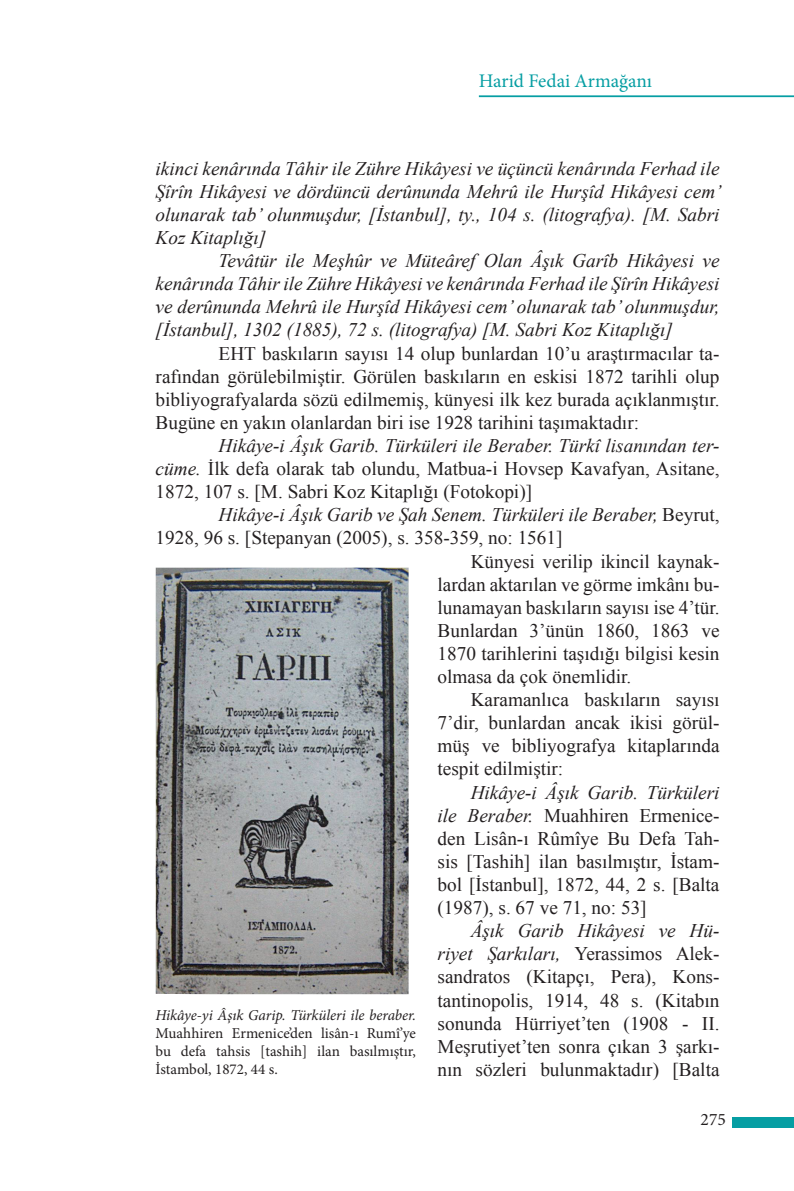
<style>
.page{position:relative;width:794px;height:1191px;background:#fff}
.page>*{position:absolute;margin:0;border:0;box-sizing:border-box;transform-origin:0 0}
.t1{font:19.25px/23.1px "Times New Roman";color:#231f20;text-align:justify}
.t2{font:italic 19.25px/23.1px "Times New Roman";color:#231f20;text-align:justify}
.t3{font:19.25px "Minion Pro";letter-spacing:-.005em;color:#069ea3}
.t4{font:17.5px "Minion Pro";color:#231f20}
.t5{font:15.05px/18px "Minion Pro";color:#231f20;text-align:justify}
.s1{font-style:italic}
</style>
<div class="page">
<hr style="left:479px;top:95px;width:315px;height:2px;background:#069ea3">
<div style="left:733px;top:1117px;width:61px;height:11px;background:#069ea3"></div>
<img style="left:156px;top:567px;width:253px;height:427px">
<p class="t3" style="left:479px;top:68px;width:175px">Harid Fedai Armağanı</p>
<p class="t2" style="left:156px;top:156px;width:567px">ikinci kenârında Tâhir ile Zühre Hikâyesi ve üçüncü kenârında Ferhad ile Şîrîn Hikâyesi ve dördüncü derûnunda Mehrû ile Hurşîd Hikâyesi cem’ olunarak tab’ olunmuşdur, [İstanbul], ty., 104 s. (litografya). [M. Sabri Koz Kitaplığı]</p>
<p class="t2" style="left:156px;top:249px;width:565px;text-indent:63px">Tevâtür ile Meşhûr ve Müteâref Olan Âşık Garîb Hikâyesi ve kenârında Tâhir ile Zühre Hikâyesi ve kenârında Ferhad ile Şîrîn Hikâyesi ve derûnunda Mehrû ile Hurşîd Hikâyesi cem’ olunarak tab’ olunmuşdur, [İstanbul], 1302 (1885), 72 s. (litografya) [M. Sabri Koz Kitaplığı]</p>
<p class="t1" style="left:156px;top:341px;width:565px;text-indent:63px">EHT baskıların sayısı 14 olup bunlardan 10’u araştırmacılar ta&shy;rafından görülebilmiştir. Görülen baskıların en eskisi 1872 tarihli olup bibliyografyalarda sözü edilmemiş, künyesi ilk kez burada açıklanmıştır.<br>Bugüne en yakın olanlardan biri ise 1928 tarihini taşımaktadır:</p>
<p class="t1" style="left:156px;top:433px;width:565px;text-indent:63px"><span class="s1">Hikâye-i Âşık Garib. Türküleri ile Beraber. Türkî lisanından ter&shy;cüme.</span> İlk defa olarak tab olundu, Matbua-i Hovsep Kavafyan, Asitane, 1872, 107 s. [M. Sabri Koz Kitaplığı (Fotokopi)]</p>
<p class="t1" style="left:156px;top:503px;width:565px;text-indent:63px"><span class="s1">Hikâye-i Âşık Garib ve Şah Senem. Türküleri ile Beraber,</span> Beyrut,<br>1928, 96 s. [Stepanyan (2005), s. 358-359, no: 1561]</p>
<p class="t5" style="left:156px;top:1006px;width:262px"><span class="s1">Hikâye-yi Âşık Garip. Türküleri ile beraber.<br></span>Muahhiren Ermenice’den lisân-ı Rumî’ye bu defa tahsis [tashih] ilan basılmıştır, İstambol, 1872, 44 s.</p>
<p class="t1" style="left:437px;top:549px;width:283px;text-indent:33px">Künyesi verilip ikincil kaynak&shy;lardan aktarılan ve görme imkânı bu&shy;lunamayan baskıların sayısı ise 4’tür.<br>Bunlardan 3’ünün 1860, 1863 ve 1870 tarihlerini taşıdığı bilgisi kesin olmasa da çok önemlidir.</p>
<p class="t1" style="left:437px;top:688px;width:283px;text-indent:33px">Karamanlıca baskıların sayısı 7’dir, bunlardan ancak ikisi görül&shy;müş ve bibliyografya kitaplarında tespit edilmiştir:</p>
<p class="t1" style="left:437px;top:780px;width:283px;text-indent:33px"><span class="s1">Hikâye-i Âşık Garib. Türküleri ile Beraber.</span> Muahhiren Ermenice&shy;den Lisân-ı Rûmîye Bu Defa Tah&shy;sis [Tashih] ilan basılmıştır, İstam&shy;bol [İstanbul], 1872, 44, 2 s. [Balta (1987), s. 67 ve 71, no: 53]</p>
<p class="t1" style="left:437px;top:919px;width:283px;text-indent:33px"><span class="s1">Âşık Garib Hikâyesi ve Hü&shy;riyet Şarkıları,</span> Yerassimos Alek&shy;sandratos (Kitapçı, Pera), Kons&shy;tantinopolis, 1914, 48 s. (Kitabın sonunda Hürriyet’ten (1908 - II.<br>Meşrutiyet’ten sonra çıkan 3 şarkı&shy;nın sözleri bulunmaktadır) [Balta</p>
<p class="t4" style="left:700px;top:1108px;width:27px">275</p>
</div>
